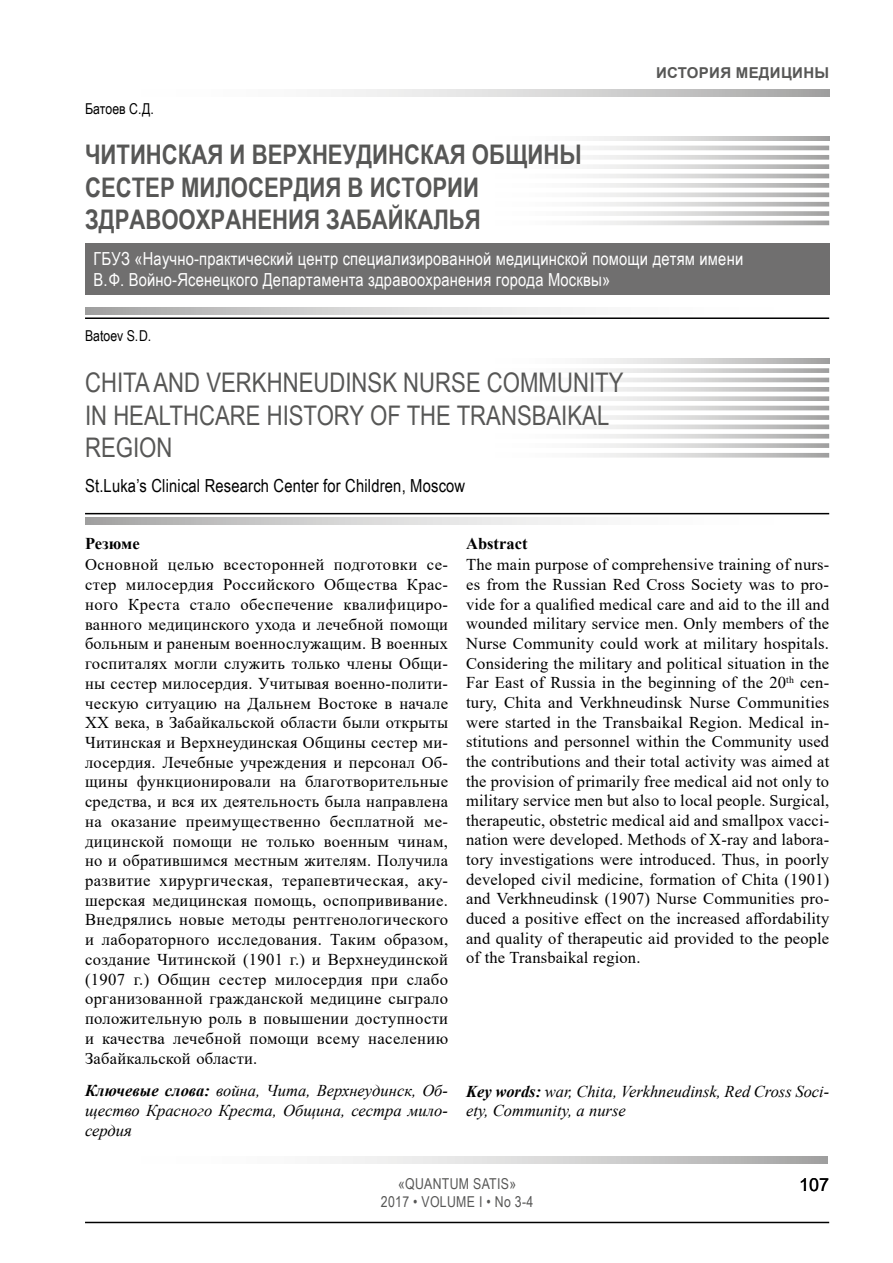
<style>
.page{position:relative;width:893px;height:1263px;background:#fff}
.page>*{position:absolute;margin:0;border:0;box-sizing:border-box;transform-origin:0 0}
._001_RUS{font:700 27px/32.4px "Arial Narrow";color:#575756}
._001_ENGL{font:27px/32.4px "Arial Narrow";color:#575756}
.Место_работы_Рус{font:18px/21.6px "Arial Narrow";letter-spacing:.01em;color:#fff}
.Место_работы_En{font:18px "Arial Narrow";letter-spacing:.01em;color:#000}
.t1{font:18px "Arial";color:#000}
.Rezume_rus{font:16.5px/19.6px "Times New Roman";letter-spacing:.02em;color:#000;text-align:justify}
.Rezume_engl{font:16.5px/19.6px "Times New Roman";letter-spacing:.01em;color:#000;text-align:justify}
.Rezume_rus-2{font:italic 16.5px/19.6px "Times New Roman";color:#000;text-align:justify}
.Rezume_engl-2{font:italic 16.5px/19.6px "Times New Roman";color:#000}
.Rezume_engl-3{font:700 16.5px "Times New Roman";color:#000}
.Rezume_rus-3{font:700 16.5px "Times New Roman";color:#000}
.t2{font:15px "Arial Narrow";letter-spacing:.02em;color:#575756}
.Colon_ENGL{font:700 15px "Arial";letter-spacing:.02em;color:#575756}
.Autor_RUS{font:15px "Arial Narrow";color:#000}
.Autor_ENGL{font:15px "Arial Narrow";color:#000}
.s1{font-weight:700}
</style>
<div class="page">
<svg style="left:330px;top:1157px;width:498px;height:7px;background:#d1d1d1"></svg>
<svg style="left:331px;top:89px;width:498px;height:7px;background:#d1d1d1"></svg>
<svg style="left:587px;top:359px;width:242px;height:5px"></svg>
<svg style="left:587px;top:368px;width:242px;height:90px"></svg>
<svg style="left:587px;top:136px;width:242px;height:5px"></svg>
<svg style="left:587px;top:146px;width:242px;height:79px"></svg>
<svg style="left:85px;top:307px;width:500px;height:7px;background:#d1d1d1"></svg>
<svg style="left:85px;top:518px;width:500px;height:7px;background:#d1d1d1"></svg>
<div style="left:85px;top:243px;width:744px;height:52px;background:#706f6f"></div>
<hr style="left:85px;top:317px;width:744px;height:2px;background:#000">
<hr style="left:85px;top:513px;width:744px;height:1px;background:#000">
<hr style="left:85px;top:1222px;width:744px;height:1px;background:#000">
<p class="Autor_RUS" style="left:85px;top:98px;width:70px">Батоев С.Д.</p>
<p class="_001_RUS" style="left:85px;top:137px;width:498px">ЧИТИНСКАЯ И ВЕРХНЕУДИНСКАЯ ОБЩИНЫ<br>СЕСТЕР МИЛОСЕРДИЯ В ИСТОРИИ<br>ЗДРАВООХРАНЕНИЯ ЗАБАЙКАЛЬЯ</p>
<p class="Colon_ENGL" style="left:656px;top:63px;width:175px">ИСТОРИЯ МЕДИЦИНЫ</p>
<p class="Место_работы_Рус" style="left:94px;top:247px;width:651px">ГБУЗ «Научно-практический центр специализированной медицинской помощи детям имени<br>В.Ф. Войно-Ясенецкого Департамента здравоохранения города Москвы»</p>
<p class="Autor_ENGL" style="left:85px;top:325px;width:68px">Batoev S.D.</p>
<p class="_001_ENGL" style="left:85px;top:366px;width:540px">CHITA AND VERKHNEUDINSK NURSE COMMUNITY<br>IN HEALTHCARE HISTORY OF THE TRANSBAIKAL<br>REGION</p>
<p class="Место_работы_En" style="left:85px;top:472px;width:382px">St.Luka’s Clinical Research Center for Children, Moscow</p>
<p class="Rezume_rus-3" style="left:85px;top:531px;width:56px">Резюме</p>
<p class="Rezume_rus" style="left:85px;top:554px;width:365px">Основной целью всесторонней подготовки се&shy;стер милосердия Российского Общества Крас&shy;ного Креста стало обеспечение квалифициро&shy;ванного медицинского ухода и лечебной помощи больным и раненым военнослужащим. В военных госпиталях могли служить только члены Общи&shy;ны сестер милосердия. Учитывая военно-полити&shy;ческую ситуацию на Дальнем Востоке в начале XX века, в Забайкальской области были открыты Читинская и Верхнеудинская Общины сестер ми&shy;лосердия. Лечебные учреждения и персонал Об&shy;щины функционировали на благотворительные средства, и вся их деятельность была направлена на оказание преимущественно бесплатной ме&shy;дицинской помощи не только военным чинам, но и обратившимся местным жителям. Получила развитие хирургическая, терапевтическая, аку&shy;шерская медицинская помощь, оспопрививание.<br>Внедрялись новые методы рентгенологического и лабораторного исследования. Таким образом, создание Читинской (1901 г.) и Верхнеудинской (1907 г.) Общин сестер милосердия при слабо организованной гражданской медицине сыграло положительную роль в повышении доступности и качества лечебной помощи всему населению Забайкальской области.</p>
<p class="Rezume_rus-2" style="left:85px;top:1080px;width:365px"><span class="s1">Ключевые слова:</span> война, Чита, Верхнеудинск, Об&shy;щество Красного Креста, Община, сестра мило&shy;сердия</p>
<p class="Rezume_engl-3" style="left:466px;top:531px;width:63px">Abstract</p>
<p class="Rezume_engl" style="left:466px;top:554px;width:365px">The main purpose of comprehensive training of nurs&shy;es from the Russian Red Cross Society was to pro&shy;vide for a qualified medical care and aid to the ill and wounded military service men. Only members of the Nurse Community could work at military hospitals.<br>Considering the military and political situation in the Far East of Russia in the beginning of the 20<sup>th</sup> cen&shy;tury, Chita and Verkhneudinsk Nurse Communities were started in the Transbaikal Region. Medical in&shy;stitutions and personnel within the Community used the contributions and their total activity was aimed at the provision of primarily free medical aid not only to military service men but also to local people. Surgical, therapeutic, obstetric medical aid and smallpox vacci&shy;nation were developed. Methods of X-ray and labora&shy;tory investigations were introduced. Thus, in poorly developed civil medicine, formation of Chita (1901) and Verkhneudinsk (1907) Nurse Communities pro&shy;duced a positive effect on the increased affordability and quality of therapeutic aid provided to the people of the Transbaikal region.</p>
<p class="Rezume_engl-2" style="left:466px;top:1081px;width:365px"><span class="s1">Key words:</span> war, Chita, Verkhneudinsk, Red Cross Soci&shy;ety, Community, a nurse</p>
<p class="t2" style="left:398px;top:1172px;width:120px">«QUANTUM SATIS»</p>
<p class="t1" style="left:799px;top:1172px;width:32px">107</p>
<p class="t2" style="left:381px;top:1190px;width:154px">2017 • VOLUME I • No 3-4</p>
</div>
